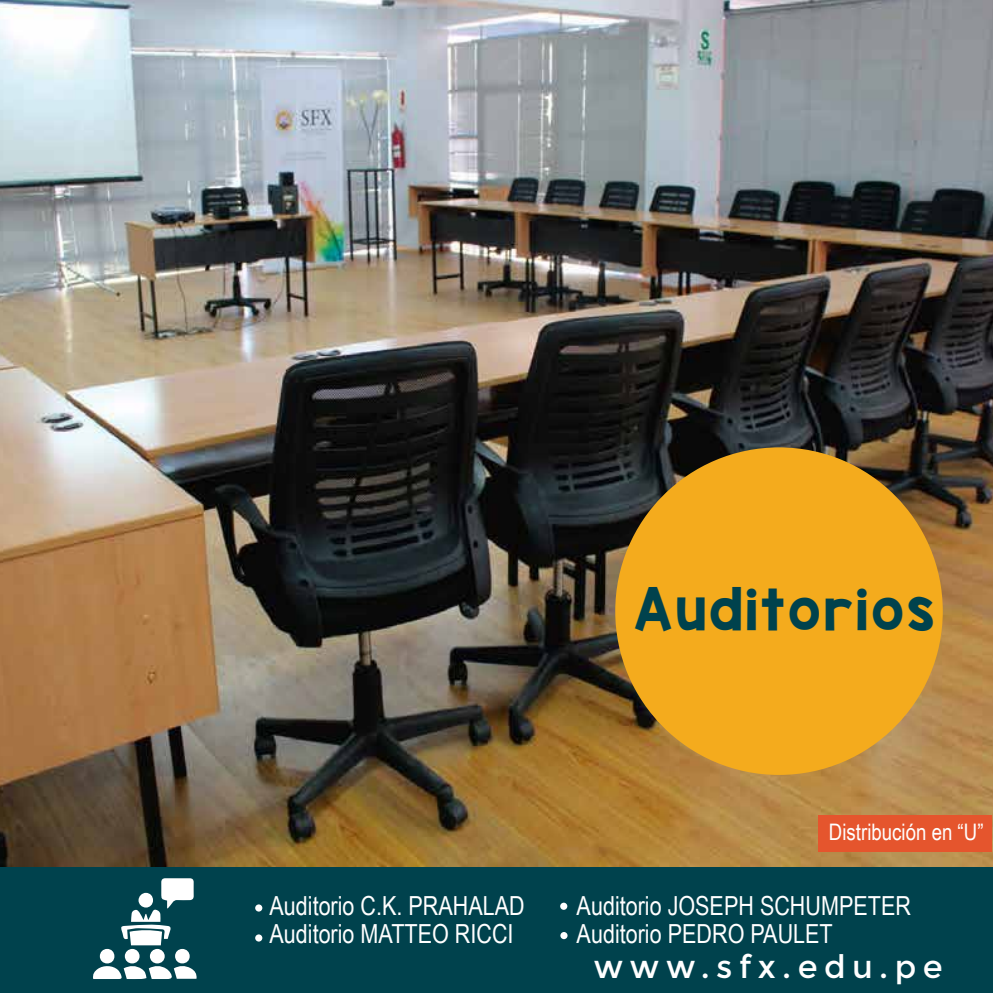
<style>
.page{position:relative;width:993px;height:993px;background:#fff}
.page>*{position:absolute;margin:0;border:0;box-sizing:border-box;transform-origin:0 0}
.t1{font:49px "KG Blank Space Solid";letter-spacing:.055em;color:#00424d}
.t2{font:32.2px "Montserrat";letter-spacing:.2em;color:#fff}
.t3{font:26.25px/28px "Arial Narrow";color:#fff}
.t4{font:22.75px "Arial Narrow";color:#fff}
</style>
<div class="page">
<img style="left:0;top:0;width:992px;height:866px">
<div style="left:817px;top:814px;width:174px;height:37px;background:#e5552d"></div>
<div style="left:0;top:866px;width:992px;height:126px;background:#00424d"></div>
<svg style="left:121px;top:878px;width:73px;height:67px"></svg>
<svg style="left:93px;top:966px;width:104px;height:12px"></svg>
<div style="left:150px;top:948px;width:15px;height:15px;background:#fff;border-radius:50%"></div>
<div style="left:125px;top:948px;width:15px;height:15px;background:#fff;border-radius:50%"></div>
<div style="left:175px;top:948px;width:15px;height:15px;background:#fff;border-radius:50%"></div>
<div style="left:138px;top:892px;width:15px;height:15px;background:#fff;border-radius:50%"></div>
<div style="left:100px;top:948px;width:14px;height:15px;background:#fff;border-radius:50%"></div>
<div style="left:615px;top:447px;width:327px;height:327px;background:#f4ab1d;border-radius:50%"></div>
<div style="left:255px;top:904px;width:7px;height:7px;background:#fff;border-radius:50%"></div>
<div style="left:560px;top:902px;width:7px;height:7px;background:#fff;border-radius:50%"></div>
<svg style="left:560px;top:931px;width:7px;height:7px"></svg>
<div style="left:255px;top:934px;width:7px;height:7px;background:#fff;border-radius:50%"></div>
<h1 class="t1" style="left:633px;top:576px;width:302px">Auditorios</h1>
<p class="t4" style="left:828px;top:815px;width:156px">Distribución en “U”</p>
<p class="t3" style="left:269px;top:890px;width:257px">Auditorio C.K. PRAHALAD<br>Auditorio MATTEO RICCI</p>
<p class="t3" style="left:576px;top:890px;width:336px">Auditorio JOSEPH SCHUMPETER<br>Auditorio PEDRO PAULET</p>
<p class="t2" style="left:593px;top:948px;width:350px">www.sfx.edu.pe</p>
</div>
